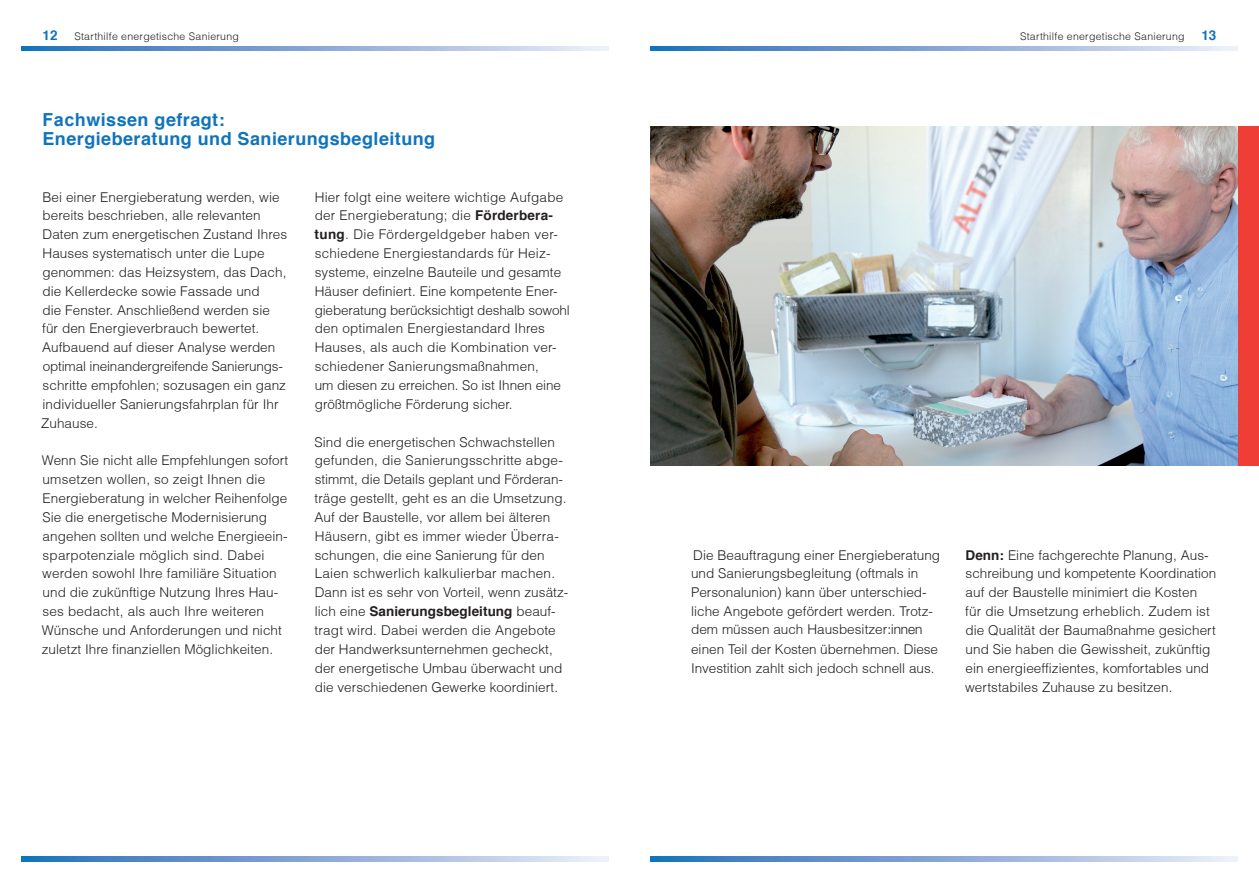
<style>
.page{position:relative;width:1259px;height:893px;background:#fff}
.page>*{position:absolute;margin:0;border:0;box-sizing:border-box;transform-origin:0 0}
.t1{font:700 18px/18.5px "Helvetica";letter-spacing:.025em;color:#1074bc}
.t2{font:300 13.5px/18.9px "Helvetica";letter-spacing:.005em;color:#231f20}
.t3{font:700 13.5px "Helvetica";color:#1074bc}
.t4{font:300 10.5px "Helvetica";letter-spacing:.025em;color:#231f20}
.s1{font-family:"Arial"}
.s2{font-weight:700}
.s3{font-family:"Helvetica Neue LT Pro"}
</style>
<div class="page">
<svg style="left:21px;top:46px;width:587px;height:5px;background:#88aad7"></svg>
<svg style="left:21px;top:857px;width:587px;height:4px;background:#88aad7"></svg>
<svg style="left:651px;top:46px;width:586px;height:5px;background:#88aad7"></svg>
<svg style="left:651px;top:857px;width:586px;height:4px;background:#88aad7"></svg>
<div style="left:1237px;top:126px;width:22px;height:340px;background:#ee3e35"></div>
<img style="left:651px;top:126px;width:586px;height:339px">
<p class="t3" style="left:43px;top:26px;width:17px">12</p>
<p class="t3" style="left:1201px;top:26px;width:17px">13</p>
<p class="t4" style="left:74px;top:29px;width:166px">Starthilfe energetische Sanierung</p>
<p class="t4" style="left:1020px;top:29px;width:166px">Starthilfe energetische Sanierung</p>
<h1 class="t1" style="left:43px;top:110px;width:394px"><span class="s1">Fach</span>wissen gefragt:<br>Energieberatung und Sanierungsbegleitung</h1>
<p class="t2" style="left:41px;top:187px;width:247px">Bei einer Energieberatung werden, wie bereits beschrieben, alle relevanten Daten zum energetischen Zustand Ihres Hauses systematisch unter die Lupe genommen: das Heizsystem, das Dach, die Kellerdecke sowie Fassade und<br>die Fenster. Anschließend werden sie für den Energieverbrauch bewertet.<br>Aufbauend auf dieser Analyse werden optimal ineinandergreifende Sanierungs&shy;schritte empfohlen; sozusagen ein ganz individueller Sanierungsfahrplan für Ihr Zuhause.</p>
<p class="t2" style="left:42px;top:451px;width:248px">Wenn Sie nicht alle Empfehlungen sofort umsetzen wollen, so zeigt Ihnen die Energieberatung in welcher Reihenfolge Sie die energetische Modernisierung angehen sollten und welche Energieein&shy;sparpotenziale möglich sind. Dabei werden sowohl Ihre familiäre Situation und die zukünftige Nutzung Ihres Hau&shy;ses bedacht, als auch Ihre weiteren Wünsche und Anforderungen und nicht zuletzt Ihre finanziellen Möglichkeiten.</p>
<p class="t2" style="left:315px;top:187px;width:257px">Hier folgt eine weitere wichtige Aufgabe der Energieberatung; die <span class="s2">Förderbera&shy;tung</span>. Die Fördergeldgeber haben ver&shy;schiedene Energiestandards für Heiz&shy;systeme, einzelne Bauteile und gesamte Häuser definiert. Eine kompetente Ener&shy;gieberatung berücksichtigt deshalb sowohl den optimalen Energiestandard Ihres Hauses, als auch die Kombination ver&shy;schiedener Sanierungsmaßnahmen,<br>um diesen zu erreichen. So ist Ihnen eine größtmögliche Förderung sicher.</p>
<p class="t2" style="left:314px;top:432px;width:255px">Sind die energetischen Schwachstellen gefunden, die Sanierungsschritte abge&shy;stimmt, die Details geplant und Förderan&shy;träge gestellt, geht es an die Umsetzung.<br>Auf der Baustelle, vor allem bei älteren Häusern, gibt es immer wieder Überra&shy;schungen, die eine Sanierung für den Laien schwerlich kalkulierbar machen.<br>Dann ist es sehr von Vorteil, wenn zusätz&shy;lich eine <span class="s2">Sanierungsbegleitung</span> beauf&shy;tragt wird. Dabei werden die Angebote der Handwerksunternehmen gecheckt, der energetische Umbau überwacht und die verschiedenen Gewerke koordiniert.</p>
<p class="t2" style="left:691px;top:545px;width:251px">Die Beauftragung einer Energieberatung und Sanierungsbegleitung (oftmals in Personalunion) kann über unterschied&shy;liche Angebote gefördert werden. Trotz&shy;dem müssen auch Hausbesitzer<span class="s3">:innen</span></p>
<p class="t2" style="left:691px;top:639px;width:248px">einen Teil der Kosten übernehmen. Diese<br>Investition zahlt sich jedoch schnell aus.</p>
<p class="t2" style="left:965px;top:545px;width:253px"><span class="s2">Denn:</span> Eine fachgerechte Planung, Aus&shy;schreibung und kompetente Koordination auf der Baustelle minimiert die Kosten<br>für die Umsetzung erheblich. Zudem ist die Qualität der Baumaßnahme gesichert und Sie haben die Gewissheit, zukünftig ein energieeffizientes, komfortables und wertstabiles Zuhause zu besitzen.</p>
</div>
